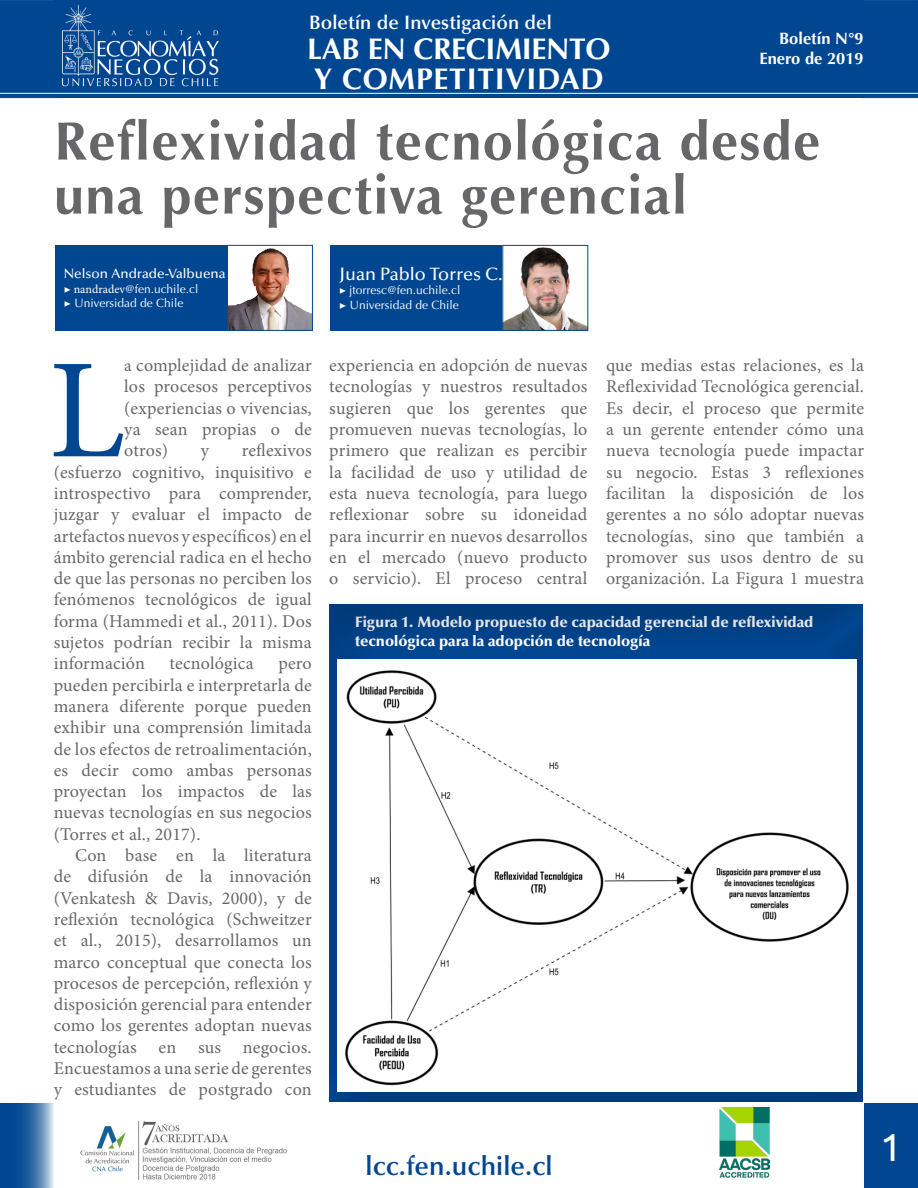
<style>
.page{position:relative;width:918px;height:1188px;background:#fff}
.page>*{position:absolute;margin:0;border:0;box-sizing:border-box;transform-origin:0 0}
.t1{font:141.9px "Minion Pro";color:#014691}
.t2{font:700 54px/54px "Optima LT Std";letter-spacing:.025em;color:#67676a}
.t3{font:39px "Ubuntu";color:#fff}
.t4{font:700 30px/30px "Optima LT Std";letter-spacing:-.01em;color:#fff}
.t5{font:600 27px "Optima LT Std";letter-spacing:.005em;color:#014691}
.t6{font:600 19.5px "Optima LT Std";letter-spacing:.005em;color:#fff}
.t7{font:18px/21.3px "Minion Pro";letter-spacing:.01em;color:#67676a;text-align:justify}
.t8{font:500 18px "Optima LT Std";color:#fff}
.t9{font:700 16.5px/19.8px "Optima LT Std";color:#fff;text-align:right}
.t10{font:900 15px/19.5px "Optima LT Std";color:#fff}
.t11{font:500 13.5px "Optima LT Std";color:#fff}
.t12{font:12px "Optima LT Std";color:#fff}
.s1{font-family:"Minion Pro"}
.s2{font-size:17.25px}
</style>
<div class="page">
<div style="left:863px;top:0;width:55px;height:98px;background:#014691;border:1px solid #014691"></div>
<div style="left:864px;top:1103px;width:54px;height:85px;background:#014691"></div>
<div style="left:54px;top:0;width:810px;height:98px;background:#014691"></div>
<svg style="left:0;top:1103px;width:54px;height:85px;background:#3a70a9"></svg>
<div style="left:0;top:0;width:62px;height:98px;background:#014691"></div>
<img style="left:60px;top:0;width:159px;height:92px">
<hr style="left:0;top:93px;width:918px;height:1px;background:#fff">
<img style="left:719px;top:1108px;width:51px;height:70px">
<img style="left:80px;top:1120px;width:208px;height:60px">
<div style="left:319px;top:602px;width:546px;height:500px;background:#231f20;opacity:.5"></div>
<div style="left:55px;top:245px;width:172px;height:85px;background:#014691"></div>
<img style="left:229px;top:248px;width:82px;height:81px">
<div style="left:227px;top:245px;width:86px;height:86px;border:1px solid #014691"></div>
<div style="left:331px;top:245px;width:172px;height:85px;background:#014691"></div>
<img style="left:504px;top:247px;width:82px;height:82px">
<div style="left:502px;top:245px;width:86px;height:86px;border:1px solid #014691"></div>
<img style="left:338px;top:660px;width:518px;height:432px">
<p class="t6" style="left:309px;top:11px;width:244px">Boletín de Investigación del</p>
<h3 class="t4" style="left:307px;top:34px;width:305px">LAB EN CRECIMIENTO<br>Y COMPETITIVIDAD</h3>
<p class="t9" style="left:760px;top:29px;width:106px">Boletín N°9<br>Enero de 2019</p>
<p class="t2" style="left:54px;top:115px;width:768px">Reflexividad tecnológica desde una perspectiva gerencial</p>
<p class="t11" style="left:64px;top:266px;width:163px">Nelson Andrade-Valbuena</p>
<p class="t12" style="left:64px;top:282px;width:136px"><span class="s1">▶ nandradev</span>@fen.uchile.cl</p>
<p class="t12" style="left:64px;top:296px;width:121px"><span class="s1">▶</span> Universidad de Chile</p>
<p class="t8" style="left:339px;top:264px;width:165px">Juan Pablo Torres C.</p>
<p class="t12" style="left:339px;top:283px;width:123px"><span class="s1">▶</span> jtorresc@fen.uchile.cl</p>
<p class="t12" style="left:339px;top:298px;width:121px"><span class="s1">▶</span> Universidad de Chile</p>
<p class="t1" style="left:49px;top:316px;width:78px">L</p>
<p class="t7" style="left:124px;top:355px;width:189px"><span class="s2">a</span> complejidad de analizar los procesos perceptivos (experiencias o vivencias, ya sean propias o de otros)</p>
<p class="t7" style="left:54px;top:440px;width:260px;text-indent:188px">reflexivos (esfuerzo cognitivo, inquisitivo e introspectivo para comprender, juzgar y evaluar el impacto de artefactos nuevos y específicos) en el ámbito gerencial radica en el hecho de que las personas no perciben los fenómenos tecnológicos de igual forma (Hammedi et al., 2011). Dos sujetos podrían recibir la misma información</p>
<p class="t7" style="left:201px;top:440px;width:10px">y</p>
<p class="t7" style="left:170px;top:653px;width:86px">tecnológica</p>
<p class="t7" style="left:54px;top:653px;width:260px;text-indent:225px">pero pueden percibirla e interpretarla de manera diferente porque pueden exhibir una comprensión limitada de los efectos de retroalimentación, es decir como ambas personas proyectan los impactos de las nuevas tecnologías en sus negocios (Torres et al., 2017).</p>
<p class="t7" style="left:54px;top:845px;width:260px;text-indent:21px">Con base en la literatura de difusión de la innovación (Venkatesh &amp; Davis, 2000), y de reflexión tecnológica (Schweitzer et al., 2015), desarrollamos un marco conceptual que conecta los procesos de percepción, reflexión y disposición gerencial para entender como los gerentes adoptan nuevas tecnologías en sus negocios.<br>Encuestamos a una serie de gerentes y estudiantes de postgrado con</p>
<p class="t7" style="left:329px;top:355px;width:260px">experiencia en adopción de nuevas tecnologías y nuestros resultados sugieren que los gerentes que promueven nuevas tecnologías, lo primero que realizan es percibir la facilidad de uso y utilidad de esta nueva tecnología, para luego reflexionar sobre su idoneidad para incurrir en nuevos desarrollos en el mercado (nuevo producto o servicio). El proceso central</p>
<p class="t7" style="left:606px;top:355px;width:260px">que medias estas relaciones, es la Reflexividad Tecnológica gerencial.<br>Es decir, el proceso que permite a un gerente entender cómo una nueva tecnología puede impactar su negocio. Estas 3 reflexiones facilitan la disposición de los gerentes a no sólo adoptar nuevas tecnologías, sino que también a promover sus usos dentro de su organización. La Figura 1 muestra</p>
<p class="t10" style="left:355px;top:612px;width:460px">Figura 1. Modelo propuesto de capacidad gerencial de reflexividad tecnológica para la adopción de tecnología</p>
<h3 class="t5" style="left:366px;top:1151px;width:188px">lcc.fen.uchile.cl</h3>
<h3 class="t3" style="left:880px;top:1123px;width:23px">1</h3>
</div>
